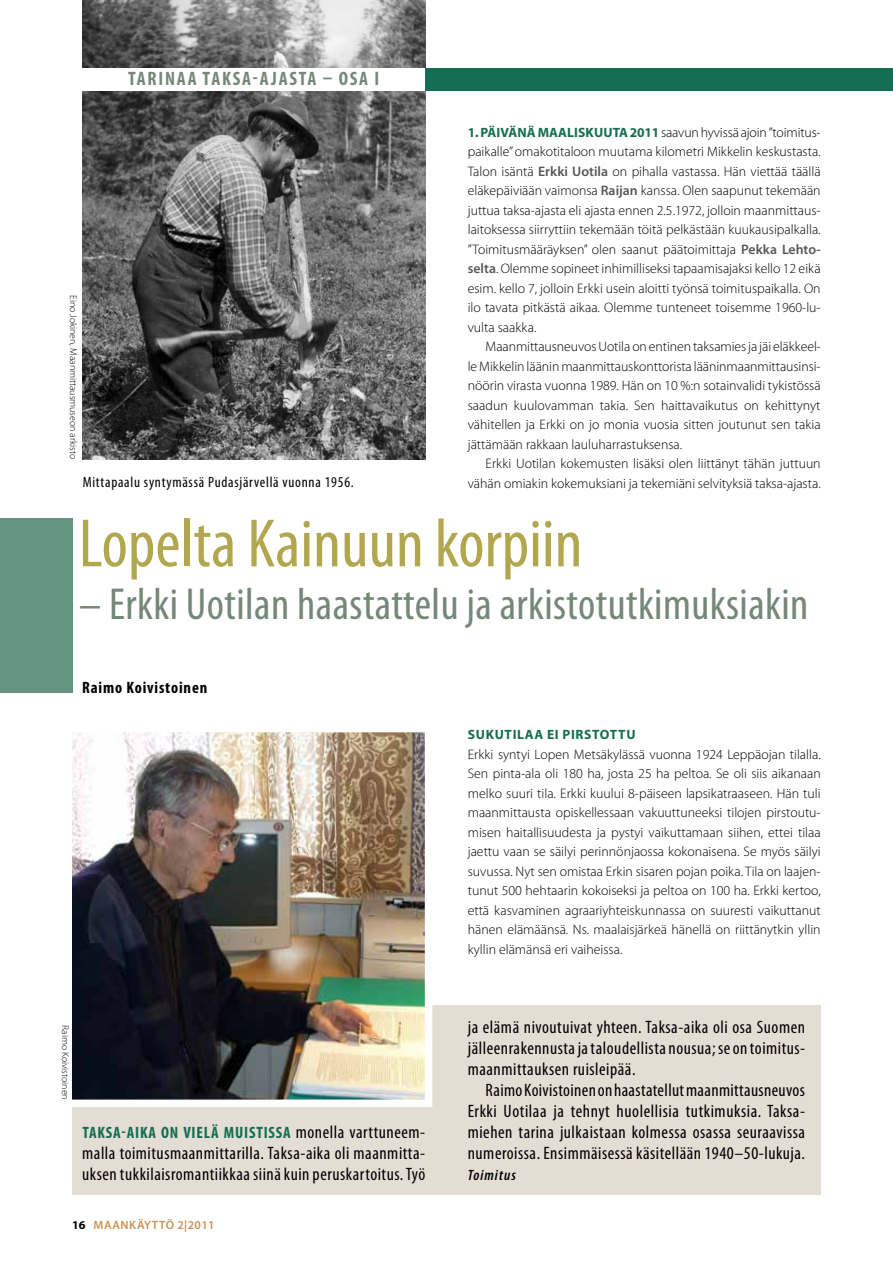
<style>
.page{position:relative;width:893px;height:1263px;background:#fff}
.page>*{position:absolute;margin:0;border:0;box-sizing:border-box;transform-origin:0 0}
.t1{font:condensed 69px "Myriad Pro";color:#b2a64f}
.t2{font:condensed 45px "Myriad Pro";letter-spacing:.01em;color:#758878}
.t3{font:700 condensed 19.5px "Myriad Pro";letter-spacing:.125em;color:#758878}
.t4{font:condensed 18px/21px "Myriad Pro";letter-spacing:.03em;color:#000;text-align:justify}
.t5{font:700 condensed 16.5px "Myriad Pro";letter-spacing:.05em;color:#156d52}
.t6{font:700 condensed 16.5px "Myriad Pro";letter-spacing:.05em;color:#000}
.t7{font:condensed 15px "Myriad Pro";letter-spacing:.05em;color:#000}
.t8{font:italic 600 condensed 15px "Myriad Pro";letter-spacing:.07em;color:#000}
.t9{font:300 13.8px/19.5px "Myriad Pro";color:#000;text-align:justify}
.t10{font:700 13.5px "Myriad Pro";letter-spacing:.05em;color:#156d52}
.t11{font:600 12px "Myriad Pro";letter-spacing:.035em;color:#cc9153}
.t12{font:300 9.75px "Myriad Pro";color:#000}
.s1{font-weight:700;font-size:13.5px;color:#156d52}
.s2{font-weight:600;color:#575756}
.s3{font-weight:400;font-size:18px;color:#000}
.s4{font-weight:700;color:#000}
</style>
<div class="page">
<div style="left:72px;top:1005px;width:749px;height:190px;background:#e3ddd4"></div>
<img style="left:73px;top:734px;width:350px;height:364px">
<div style="left:64px;top:725px;width:368px;height:382px;border:8px solid #fff"></div>
<img style="left:82px;top:0;width:343px;height:459px">
<div style="left:0;top:519px;width:72px;height:174px;background:#659580"></div>
<div style="left:418px;top:68px;width:475px;height:22px;background:#156d52"></div>
<div style="left:60px;top:68px;width:365px;height:22px;background:#fff"></div>
<h3 class="t3" style="left:128px;top:67px;width:250px">TARINAA TAKSA-AJASTA – OSA I</h3>
<p class="t12" style="left:79px;top:295px;width:165px;rotate:90deg">Eino Jokinen, Maanmittausmuseon arkisto</p>
<p class="t9" style="left:468px;top:122px;width:354px"><span class="s1">1. PÄIVÄNÄ MAALISKUUTA 2011</span> saavun hyvissä ajoin ”toimitus&shy;paikalle” omakotitaloon muutama kilometri Mikkelin keskustasta.<br>Talon isäntä <span class="s2">Erkki Uotila</span> on pihalla vastassa. Hän viettää täällä eläkepäiviään vaimonsa <span class="s2">Raijan</span> kanssa. Olen saapunut tekemään juttua taksa-ajasta eli ajasta ennen 2.5.1972, jolloin maanmittaus&shy;laitoksessa siirryttiin tekemään töitä pelkästään kuukausipalkalla. ”Toimitusmääräyksen” olen saanut päätoimittaja <span class="s2">Pekka Lehto&shy;selta</span>. Olemme sopineet inhimilliseksi tapaamisajaksi kello 12 eikä esim. kello 7, jolloin Erkki usein aloitti työnsä toimituspaikalla. On ilo tavata pitkästä aikaa. Olemme tunteneet toisemme 1960-lu&shy;vulta saakka.</p>
<p class="t9" style="left:468px;top:337px;width:354px;text-indent:18px">Maanmittausneuvos Uotila on entinen taksamies ja jäi eläkkeel&shy;le Mikkelin läänin maanmittauskonttorista lääninmaanmittausinsi&shy;nöörin virasta vuonna 1989. Hän on 10 %:n sotainvalidi tykistössä saadun kuulovamman takia. Sen haittavaikutus on kehittynyt vähitellen ja Erkki on jo monia vuosia sitten joutunut sen takia jättämään rakkaan lauluharrastuksensa.</p>
<p class="t9" style="left:486px;top:454px;width:337px">Erkki Uotilan kokemusten lisäksi olen liittänyt tähän juttuun</p>
<p class="t7" style="left:83px;top:473px;width:273px">Mittapaalu syntymässä Pudasjärvellä vuonna 1956.</p>
<p class="t9" style="left:468px;top:473px;width:354px">vähän omiakin kokemuksiani ja tekemiäni selvityksiä taksa-ajasta.</p>
<h1 class="t1" style="left:79px;top:502px;width:505px">Lopelta Kainuun korpiin</h1>
<h2 class="t2" style="left:79px;top:577px;width:731px">– Erkki Uotilan haastattelu ja arkistotutkimuksiakin</h2>
<p class="t6" style="left:82px;top:677px;width:127px">RAIMO KOIVISTOINEN</p>
<p class="t12" style="left:71px;top:1025px;width:76px;rotate:90deg">Raimo Koivistoinen</p>
<p class="t5" style="left:82px;top:1122px;width:343px">TAKSA-AIKA ON VIELÄ MUISTISSA <span class="s3">monella varttuneem-</span></p>
<h3 class="t4" style="left:82px;top:1142px;width:344px">malla toimitusmaanmittarilla. Taksa-aika oli maanmitta&shy;uksen tukkilaisromantiikkaa siinä kuin peruskartoitus. Työ</h3>
<p class="t11" style="left:72px;top:1218px;width:144px"><span class="s4">16</span> Maankäyttö 2|2011</p>
<p class="t10" style="left:468px;top:726px;width:169px">SUKUTILAA EI PIRSTOTTU</p>
<p class="t9" style="left:468px;top:744px;width:354px">Erkki syntyi Lopen Metsäkylässä vuonna 1924 Leppäojan tilalla.<br>Sen pinta-ala oli 180 ha, josta 25 ha peltoa. Se oli siis aikanaan melko suuri tila. Erkki kuului 8-päiseen lapsikatraaseen. Hän tuli maanmittausta opiskellessaan vakuuttuneeksi tilojen pirstoutu&shy;misen haitallisuudesta ja pystyi vaikuttamaan siihen, ettei tilaa jaettu vaan se säilyi perinnönjaossa kokonaisena. Se myös säilyi suvussa. Nyt sen omistaa Erkin sisaren pojan poika. Tila on laajen&shy;tunut 500 hehtaarin kokoiseksi ja peltoa on 100 ha. Erkki kertoo, että kasvaminen agraariyhteiskunnassa on suuresti vaikuttanut hänen elämäänsä. Ns. maalaisjärkeä hänellä on riittänytkin yllin kyllin elämänsä eri vaiheissa.</p>
<h3 class="t4" style="left:468px;top:1016px;width:339px">ja elämä nivoutuivat yhteen. Taksa-aika oli osa Suomen jälleenrakennusta ja taloudellista nousua; se on toimitus&shy;maanmittauksen ruisleipää.</h3>
<h3 class="t4" style="left:468px;top:1079px;width:339px;text-indent:18px">Raimo Koivistoinen on haastatellut maanmittausneuvos Erkki Uotilaa ja tehnyt huolellisia tutkimuksia. Taksa&shy;miehen tarina julkaistaan kolmessa osassa seuraavissa numeroissa. Ensimmäisessä käsitellään 1940–50-lukuja.</h3>
<p class="t8" style="left:468px;top:1167px;width:50px">Toimitus</p>
</div>
